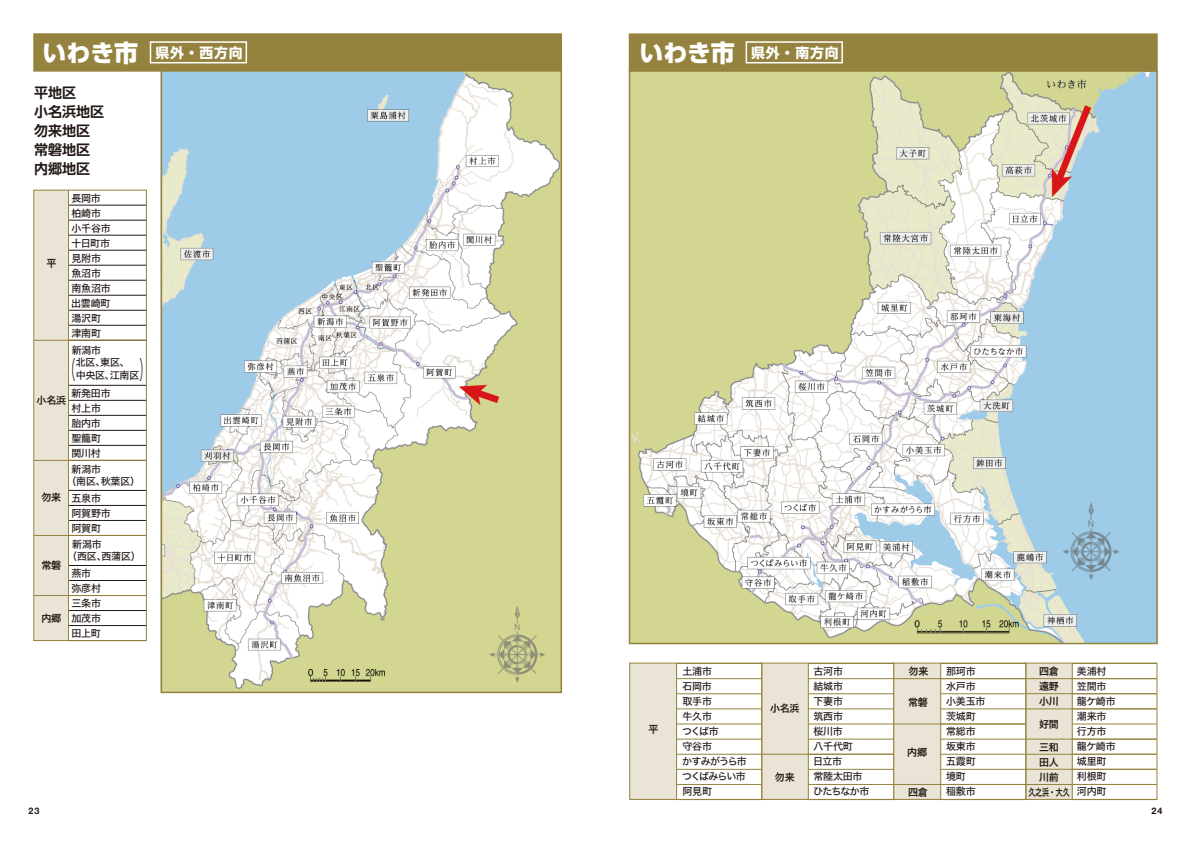
<style>
.page{position:relative;width:1191px;height:842px;background:#fff}
.page>*{position:absolute;margin:0;border:0;box-sizing:border-box;transform-origin:0 0}
.t1{font:24.8px "Hira Kaku Std N W3";color:#221815;scale:.4 1}
.t2{font:800 24px "UD Shin Go Pro";letter-spacing:-.01em;color:#fff}
.t3{font:700 14px/19px "UD Shin Go Pro De";color:#221815}
.t4{font:700 13.9px "UD Shin Go Pro";letter-spacing:.06em;color:#fff}
.t5{font:10px/15px "Hira Kaku Std N W5";letter-spacing:-.02em;color:#221815}
.t6{font:10px/15px "Hira Kaku Std N W6";letter-spacing:-.02em;color:#221815;text-align:center}
.t7{font:10px/15px "Hira Kaku Std N W5";letter-spacing:-.045em;color:#221815}
.t8{font:700 9px "Helvetica Neue";color:#221815}
</style>
<div class="page">
<img style="left:33px;top:72px;width:205px;height:622px">
<hr style="left:68px;top:205px;width:78px;height:1px;background:#221815">
<hr style="left:68px;top:220px;width:78px;height:1px;background:#221815">
<hr style="left:68px;top:235px;width:78px;height:1px;background:#221815">
<hr style="left:68px;top:250px;width:78px;height:1px;background:#221815">
<hr style="left:68px;top:265px;width:78px;height:1px;background:#221815">
<hr style="left:68px;top:280px;width:78px;height:1px;background:#221815">
<hr style="left:68px;top:295px;width:78px;height:1px;background:#221815">
<hr style="left:68px;top:310px;width:78px;height:1px;background:#221815">
<hr style="left:68px;top:325px;width:78px;height:1px;background:#221815">
<hr style="left:68px;top:385px;width:78px;height:1px;background:#221815">
<hr style="left:68px;top:400px;width:78px;height:1px;background:#221815">
<hr style="left:68px;top:415px;width:78px;height:1px;background:#221815">
<hr style="left:68px;top:430px;width:78px;height:1px;background:#221815">
<hr style="left:68px;top:445px;width:78px;height:1px;background:#221815">
<hr style="left:68px;top:490px;width:78px;height:1px;background:#221815">
<hr style="left:68px;top:505px;width:78px;height:1px;background:#221815">
<hr style="left:68px;top:520px;width:78px;height:1px;background:#221815">
<hr style="left:68px;top:565px;width:78px;height:1px;background:#221815">
<hr style="left:68px;top:580px;width:78px;height:1px;background:#221815">
<hr style="left:68px;top:610px;width:78px;height:1px;background:#221815">
<hr style="left:68px;top:625px;width:78px;height:1px;background:#221815">
<div style="left:33px;top:190px;width:114px;height:451px;border:1px solid #94823e"></div>
<hr style="left:34px;top:340px;width:112px;height:1px;background:#94823e">
<hr style="left:34px;top:460px;width:112px;height:1px;background:#94823e">
<hr style="left:34px;top:535px;width:112px;height:1px;background:#94823e">
<hr style="left:34px;top:595px;width:112px;height:1px;background:#94823e">
<div style="left:33px;top:33px;width:529px;height:39px;background:#94823e;border:2px solid #94823e"></div>
<div style="left:150px;top:41px;width:97px;height:22px;border:2px solid #fff"></div>
<hr style="left:68px;top:190px;width:1px;height:450px;background:#94823e">
<div style="left:1025px;top:663px;width:47px;height:136px;background:#e9e4d5"></div>
<div style="left:629px;top:663px;width:47px;height:136px;background:#e9e4d5"></div>
<div style="left:761px;top:663px;width:47px;height:136px;background:#e9e4d5"></div>
<div style="left:629px;top:33px;width:528px;height:39px;background:#94823e;border:2px solid #94823e"></div>
<hr style="left:676px;top:709px;width:85px;height:1px;background:#94823e">
<hr style="left:676px;top:724px;width:85px;height:1px;background:#94823e">
<hr style="left:676px;top:739px;width:85px;height:1px;background:#94823e">
<hr style="left:676px;top:754px;width:85px;height:1px;background:#94823e">
<hr style="left:676px;top:769px;width:85px;height:1px;background:#94823e">
<hr style="left:676px;top:784px;width:85px;height:1px;background:#94823e">
<div style="left:629px;top:663px;width:133px;height:137px;border:1px solid #94823e"></div>
<hr style="left:808px;top:709px;width:85px;height:1px;background:#94823e">
<hr style="left:808px;top:724px;width:85px;height:1px;background:#94823e">
<hr style="left:808px;top:739px;width:85px;height:1px;background:#94823e">
<hr style="left:808px;top:769px;width:85px;height:1px;background:#94823e">
<hr style="left:808px;top:784px;width:85px;height:1px;background:#94823e">
<div style="left:761px;top:663px;width:133px;height:137px;border:1px solid #94823e"></div>
<hr style="left:676px;top:663px;width:1px;height:137px;background:#94823e">
<div style="left:893px;top:663px;width:47px;height:136px;background:#e9e4d5"></div>
<hr style="left:940px;top:709px;width:85px;height:1px;background:#94823e">
<hr style="left:940px;top:739px;width:85px;height:1px;background:#94823e">
<hr style="left:940px;top:754px;width:85px;height:1px;background:#94823e">
<hr style="left:940px;top:769px;width:85px;height:1px;background:#94823e">
<div style="left:893px;top:663px;width:133px;height:137px;border:1px solid #94823e"></div>
<hr style="left:1072px;top:724px;width:84px;height:1px;background:#94823e">
<div style="left:1025px;top:663px;width:132px;height:137px;border:1px solid #94823e"></div>
<hr style="left:940px;top:663px;width:1px;height:137px;background:#94823e">
<hr style="left:1071px;top:663px;width:1px;height:137px;background:#94823e">
<hr style="left:808px;top:663px;width:1px;height:136px;background:#94823e">
<hr style="left:761px;top:754px;width:132px;height:1px;background:#94823e">
<hr style="left:893px;top:724px;width:132px;height:1px;background:#94823e">
<hr style="left:893px;top:784px;width:132px;height:1px;background:#94823e">
<hr style="left:1025px;top:709px;width:132px;height:1px;background:#94823e">
<hr style="left:1025px;top:739px;width:132px;height:1px;background:#94823e">
<hr style="left:1025px;top:754px;width:132px;height:1px;background:#94823e">
<hr style="left:1025px;top:769px;width:132px;height:1px;background:#94823e">
<hr style="left:1025px;top:784px;width:132px;height:1px;background:#94823e">
<div style="left:745px;top:41px;width:98px;height:22px;border:2px solid #fff"></div>
<img style="left:238px;top:70px;width:920px;height:631px">
<div style="left:629px;top:70px;width:528px;height:574px;border:2px solid #94823e"></div>
<h2 class="t2" style="left:43px;top:33px;width:97px">いわき市</h2>
<h3 class="t3" style="left:34px;top:83px;width:71px">平地区<br>小名浜地区勿来地区常磐地区内郷地区</h3>
<p class="t6" style="left:46px;top:256px;width:11px">平</p>
<p class="t5" style="left:71px;top:191px;width:41px">長岡市柏崎市小千谷市十日町市見附市魚沼市南魚沼市出雲崎町湯沢町津南町</p>
<p class="t5" style="left:76px;top:343px;width:56px;line-height:12.8px;text-indent:-4px">新潟市<br>北区、東区、</p>
<h1 class="t1" style="left:65px;top:351px;width:26px">（</h1>
<h1 class="t1" style="left:140px;top:351px;width:26px">）</h1>
<p class="t5" style="left:76px;top:368px;width:65px">中央区、江南区</p>
<p class="t5" style="left:71px;top:386px;width:41px">新発田市村上市胎内市聖籠町関川村</p>
<p class="t5" style="left:71px;top:491px;width:41px">五泉市阿賀野市阿賀町</p>
<p class="t5" style="left:71px;top:566px;width:31px">燕市弥彦村三条市加茂市田上町</p>
<p class="t6" style="left:37px;top:393px;width:31px">小名浜</p>
<p class="t5" style="left:67px;top:464px;width:75px;line-height:12px;text-indent:5px">新潟市<br>（南区、秋葉区）</p>
<p class="t6" style="left:41px;top:490px;width:21px">勿来</p>
<p class="t5" style="left:67px;top:539px;width:75px;line-height:12px;text-indent:5px">新潟市<br>（西区、西蒲区）</p>
<p class="t6" style="left:41px;top:558px;width:21px">常磐</p>
<p class="t6" style="left:41px;top:610px;width:21px">内郷</p>
<h3 class="t4" style="left:155px;top:41px;width:89px">県外・西方向</h3>
<h2 class="t2" style="left:639px;top:33px;width:97px">いわき市</h2>
<h3 class="t4" style="left:751px;top:41px;width:89px">県外・南方向</h3>
<p class="t6" style="left:648px;top:722px;width:11px">平</p>
<p class="t6" style="left:908px;top:664px;width:21px">勿来</p>
<p class="t7" style="left:682px;top:664px;width:66px">土浦市<br>石岡市<br>取手市<br>牛久市<br>つくば市<br>守谷市<br>かすみがうら市つくばみらい市阿見町</p>
<p class="t5" style="left:813px;top:664px;width:58px">古河市<br>結城市<br>下妻市<br>筑西市<br>桜川市<br>八千代町<br>日立市<br>常陸太田市ひたちなか市</p>
<p class="t5" style="left:946px;top:664px;width:41px">那珂市水戸市小美玉市茨城町常総市坂東市五霞町境町<br>稲敷市</p>
<p class="t5" style="left:1077px;top:664px;width:40px">美浦村笠間市龍ケ崎市潮来市行方市龍ケ崎市城里町利根町河内町</p>
<p class="t6" style="left:1039px;top:664px;width:21px;text-align:justify">四倉遠野小川</p>
<p class="t6" style="left:1039px;top:717px;width:21px">好間</p>
<p class="t6" style="left:908px;top:695px;width:21px">常磐</p>
<p class="t6" style="left:770px;top:700px;width:31px">小名浜</p>
<p class="t6" style="left:1028px;top:740px;width:43px">三和<br>田人<br>川前<br>久之浜・大久</p>
<p class="t6" style="left:907px;top:745px;width:21px">内郷</p>
<p class="t6" style="left:908px;top:784px;width:21px">四倉</p>
<p class="t6" style="left:775px;top:770px;width:21px">勿来</p>
<p class="t8" style="left:29px;top:803px;width:13px">23</p>
<p class="t8" style="left:1151px;top:803px;width:13px">24</p>
</div>
